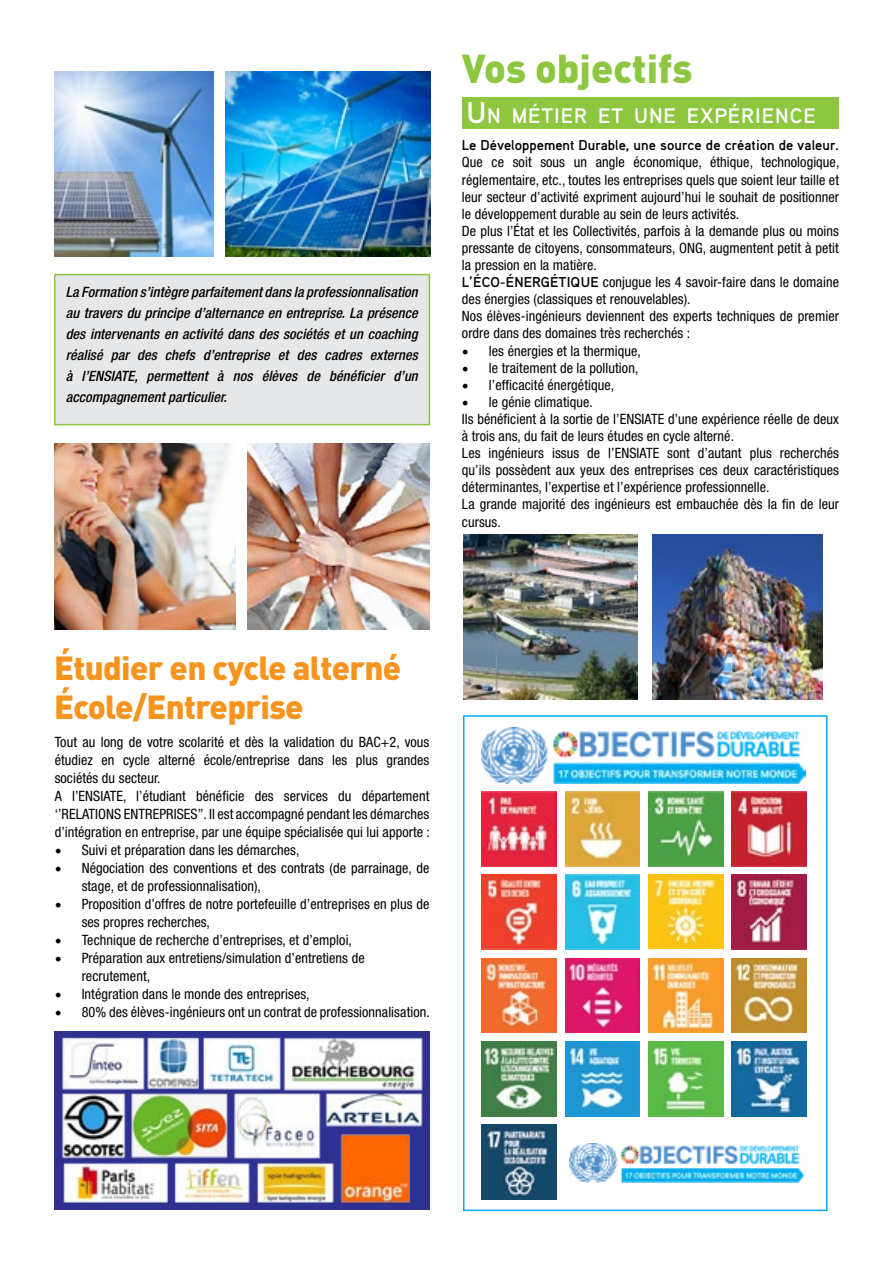
<style>
.page{position:relative;width:893px;height:1263px;background:#fff}
.page>*{position:absolute;margin:0;border:0;box-sizing:border-box;transform-origin:0 0}
.t1{font:900 39.75px "DIN";color:#8dc63f}
.t2{font:900 33px/39px "DIN";letter-spacing:-.02em;color:#f7941e}
.t3{font:700 21px "Aaux Pro";letter-spacing:.045em;color:#fff}
.t4{font:condensed 14.25px/17.1px "Helvetica Neue LT Std";letter-spacing:.005em;color:#000}
.t5{font:italic 500 condensed 14.25px/21px "Helvetica Neue LT Std";letter-spacing:.005em;color:#000;text-align:justify}
.t6{font:700 14.25px "Aaux Pro";letter-spacing:.005em;color:#000}
.s1{font-size:30px}
.s2{font-family:"Aaux Pro";font-weight:700;font-stretch:normal}
.s3{font-family:"Minion Pro";font-stretch:normal;font-size:18px}
</style>
<div class="page">
<div style="left:54px;top:274px;width:376px;height:151px;background:#e6e7e8;border:2px solid #8dc63f"></div>
<div style="left:462px;top:98px;width:377px;height:31px;background:#8dc63f"></div>
<img style="left:54px;top:443px;width:182px;height:186px">
<img style="left:248px;top:443px;width:181px;height:186px">
<div style="left:54px;top:1031px;width:375px;height:179px;background:#2e3092"></div>
<img style="left:62px;top:1037px;width:361px;height:167px">
<img style="left:225px;top:71px;width:205px;height:186px">
<img style="left:54px;top:71px;width:160px;height:186px">
<img style="left:653px;top:534px;width:169px;height:165px">
<img style="left:463px;top:534px;width:175px;height:165px">
<img style="left:482px;top:728px;width:323px;height:55px">
<img style="left:570px;top:1143px;width:233px;height:40px">
<img style="left:482px;top:791px;width:74px;height:75px">
<img style="left:565px;top:791px;width:75px;height:75px">
<img style="left:648px;top:791px;width:75px;height:75px">
<img style="left:732px;top:791px;width:74px;height:75px">
<img style="left:482px;top:875px;width:74px;height:74px">
<img style="left:565px;top:875px;width:75px;height:74px">
<img style="left:648px;top:875px;width:75px;height:74px">
<img style="left:732px;top:875px;width:74px;height:74px">
<img style="left:482px;top:958px;width:74px;height:74px">
<img style="left:565px;top:958px;width:75px;height:75px">
<img style="left:648px;top:958px;width:75px;height:74px">
<img style="left:732px;top:958px;width:74px;height:74px">
<img style="left:482px;top:1041px;width:74px;height:75px">
<img style="left:565px;top:1041px;width:75px;height:75px">
<img style="left:648px;top:1041px;width:75px;height:75px">
<img style="left:732px;top:1041px;width:74px;height:75px">
<img style="left:482px;top:1125px;width:74px;height:74px">
<div style="left:463px;top:715px;width:364px;height:496px;border:2px solid #00aeef"></div>
<p class="t5" style="left:66px;top:281px;width:354px">La Formation s’intègre parfaitement dans la professionnalisation au travers du principe d’alternance en entreprise. La présence des intervenants en activité dans des sociétés et un coaching réalisé par des chefs d’entreprise et des cadres externes à l’ENSIATE, permettent à nos élèves de bénéficier d’un accompagnement particulier.</p>
<h1 class="t1" style="left:462px;top:42px;width:232px">Vos objectifs</h1>
<h3 class="t3" style="left:466px;top:102px;width:351px"><span class="s1">U</span>N MÉTIER ET UNE EXPÉRIENCE</h3>
<p class="t6" style="left:462px;top:136px;width:379px">Le Développement Durable, une source de création de valeur.</p>
<p class="t4" style="left:462px;top:154px;width:379px">Que ce soit sous un angle économique, éthique, technologique, réglementaire, etc., toutes les entreprises quels que soient leur taille et leur secteur d’activité expriment aujourd’hui le souhait de positionner le développement durable au sein de leurs activités.<br>De plus l’État et les Collectivités, parfois à la demande plus ou moins pressante de citoyens, consommateurs, ONG, augmentent petit à petit la pression en la matière.<br><span class="s2">L’ÉCO-ÉNERGÉTIQUE</span> conjugue les 4 savoir-faire dans le domaine des énergies (classiques et renouvelables).<br>Nos élèves-ingénieurs deviennent des experts techniques de premier ordre dans des domaines très recherchés :</p>
<p class="t4" style="left:462px;top:342px;width:181px"><span class="s3">•</span> les énergies et la thermique,</p>
<p class="t4" style="left:462px;top:359px;width:178px"><span class="s3">•</span> le traitement de la pollution,</p>
<p class="t4" style="left:462px;top:376px;width:154px"><span class="s3">•</span> l’efficacité énergétique,</p>
<p class="t4" style="left:462px;top:393px;width:379px"><span class="s3">•</span> le génie climatique.<br>Ils bénéficient à la sortie de l’ENSIATE d’une expérience réelle de deux à trois ans, du fait de leurs études en cycle alterné.<br>Les ingénieurs issus de l’ENSIATE sont d’autant plus recherchés qu’ils possèdent aux yeux des entreprises ces deux caractéristiques déterminantes, l’expertise et l’expérience professionnelle.<br>La grande majorité des ingénieurs est embauchée dès la fin de leur cursus.</p>
<h2 class="t2" style="left:54px;top:646px;width:349px">Étudier en cycle alterné<br>École/Entreprise</h2>
<p class="t4" style="left:55px;top:733px;width:377px;line-height:18px">Tout au long de votre scolarité et dès la validation du BAC+2, vous étudiez en cycle alterné école/entreprise dans les plus grandes sociétés du secteur.<br>A l’ENSIATE, l’étudiant bénéficie des services du département ‘’RELATIONS ENTREPRISES’’. Il est accompagné pendant les démarches d’intégration en entreprise, par une équipe spécialisée qui lui apporte :</p>
<p class="t4" style="left:55px;top:841px;width:246px"><span class="s3">•</span> Suivi et préparation dans les démarches,</p>
<p class="t4" style="left:82px;top:859px;width:349px;line-height:18px;text-indent:-27px"><span class="s3">•</span> Négociation des conventions et des contrats (de parrainage, de stage, et de professionnalisation),</p>
<p class="t4" style="left:82px;top:895px;width:349px;line-height:18px;text-indent:-27px"><span class="s3">•</span> Proposition d’offres de notre portefeuille d’entreprises en plus de ses propres recherches,</p>
<p class="t4" style="left:55px;top:931px;width:299px"><span class="s3">•</span> Technique de recherche d’entreprises, et d’emploi,</p>
<p class="t4" style="left:82px;top:949px;width:284px;line-height:18px;text-indent:-27px"><span class="s3">•</span> Préparation aux entretiens/simulation d’entretiens de recrutement,</p>
<p class="t4" style="left:55px;top:985px;width:257px"><span class="s3">•</span> Intégration dans le monde des entreprises,</p>
<p class="t4" style="left:55px;top:1003px;width:377px"><span class="s3">•</span> 80% des élèves-ingénieurs ont un contrat de professionnalisation.</p>
</div>
